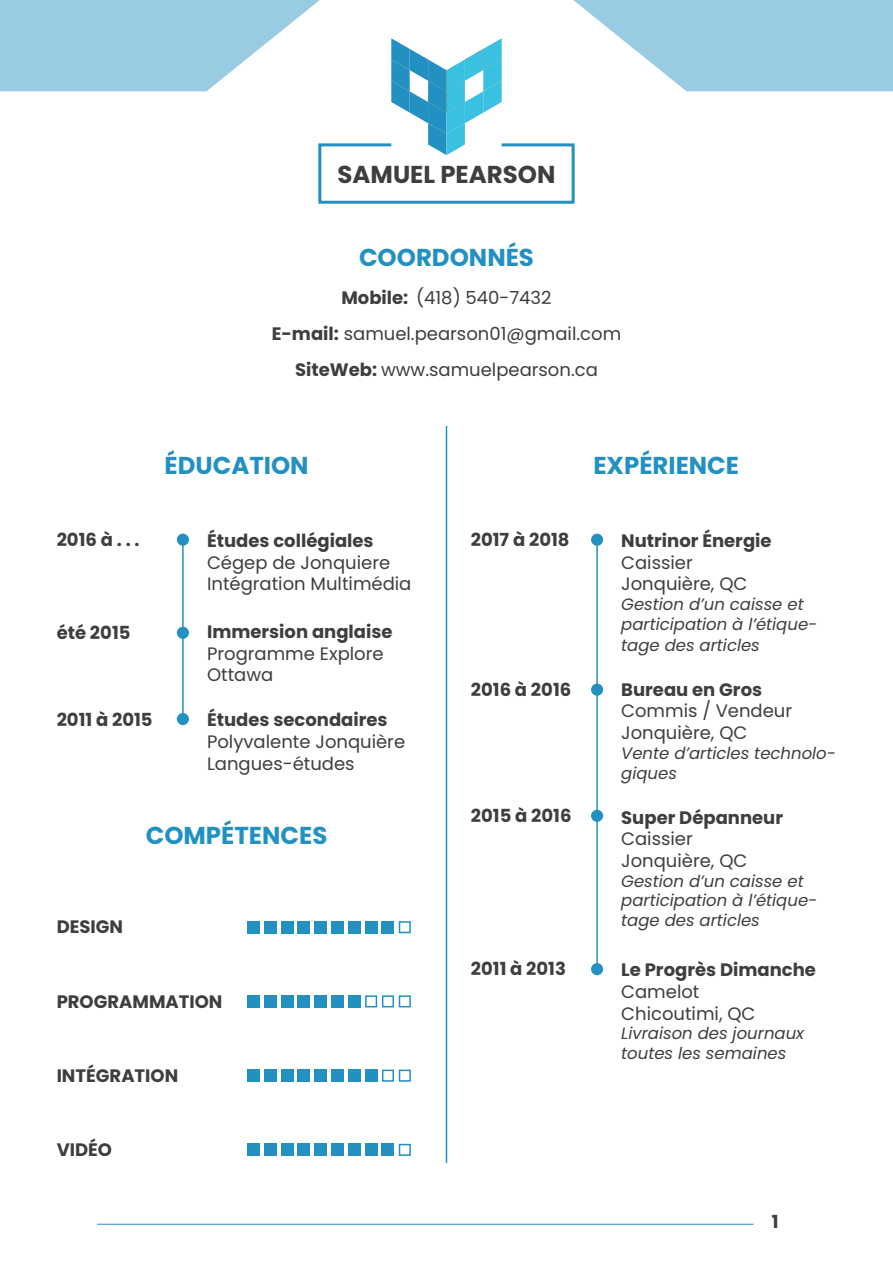
<style>
.page{position:relative;width:893px;height:1263px;background:#fff}
.page>*{position:absolute;margin:0;border:0;box-sizing:border-box;transform-origin:0 0}
.t1{font:700 24.45px "Poppins";color:#2291c1}
.t2{font:700 24.45px "Poppins";color:#3e3e3f}
.t3{font:18px/21.6px "Poppins";color:#3e3e3f}
.t4{font:700 18px "Poppins";color:#3e3e3f}
.t5{font:italic 16.5px/19.8px "Poppins";color:#3e3e3f}
.s1{font-weight:700}
</style>
<div class="page">
<hr style="left:182px;top:540px;width:2px;height:179px;background:#2291c1">
<hr style="left:446px;top:426px;width:1px;height:737px;background:#2291c1">
<hr style="left:97px;top:1224px;width:656px;height:1px;background:#2291c1">
<div style="left:177px;top:534px;width:12px;height:12px;background:#2291c1;border-radius:50%"></div>
<div style="left:177px;top:713px;width:12px;height:12px;background:#2291c1;border-radius:50%"></div>
<div style="left:177px;top:627px;width:12px;height:12px;background:#2291c1;border-radius:50%"></div>
<svg style="left:0;top:0;width:893px;height:204px"></svg>
<hr style="left:596px;top:540px;width:2px;height:435px;background:#2291c1">
<div style="left:591px;top:534px;width:12px;height:12px;background:#2291c1;border-radius:50%"></div>
<div style="left:591px;top:810px;width:12px;height:12px;background:#2291c1;border-radius:50%"></div>
<div style="left:591px;top:684px;width:12px;height:12px;background:#2291c1;border-radius:50%"></div>
<div style="left:591px;top:963px;width:12px;height:12px;background:#2291c1;border-radius:50%"></div>
<div style="left:247px;top:921px;width:13px;height:13px;background:#2291c1"></div>
<div style="left:264px;top:921px;width:13px;height:13px;background:#2291c1"></div>
<div style="left:281px;top:921px;width:12px;height:13px;background:#2291c1"></div>
<div style="left:297px;top:921px;width:13px;height:13px;background:#2291c1"></div>
<div style="left:314px;top:921px;width:13px;height:13px;background:#2291c1"></div>
<div style="left:331px;top:921px;width:13px;height:13px;background:#2291c1"></div>
<div style="left:348px;top:921px;width:13px;height:13px;background:#2291c1"></div>
<div style="left:365px;top:921px;width:13px;height:13px;background:#2291c1"></div>
<div style="left:382px;top:921px;width:12px;height:13px;background:#2291c1"></div>
<div style="left:399px;top:921px;width:12px;height:12px;border:2px solid #2291c1"></div>
<div style="left:399px;top:995px;width:12px;height:12px;border:2px solid #2291c1"></div>
<div style="left:382px;top:995px;width:12px;height:12px;border:2px solid #2291c1"></div>
<div style="left:399px;top:1069px;width:12px;height:13px;border:2px solid #2291c1"></div>
<div style="left:399px;top:1144px;width:12px;height:12px;border:2px solid #2291c1"></div>
<div style="left:382px;top:1069px;width:12px;height:13px;border:2px solid #2291c1"></div>
<div style="left:365px;top:995px;width:12px;height:12px;border:2px solid #2291c1"></div>
<div style="left:247px;top:995px;width:13px;height:13px;background:#2291c1"></div>
<div style="left:264px;top:995px;width:13px;height:13px;background:#2291c1"></div>
<div style="left:281px;top:995px;width:12px;height:13px;background:#2291c1"></div>
<div style="left:297px;top:995px;width:13px;height:13px;background:#2291c1"></div>
<div style="left:314px;top:995px;width:13px;height:13px;background:#2291c1"></div>
<div style="left:331px;top:995px;width:13px;height:13px;background:#2291c1"></div>
<div style="left:348px;top:995px;width:13px;height:13px;background:#2291c1"></div>
<div style="left:247px;top:1069px;width:13px;height:13px;background:#2291c1"></div>
<div style="left:264px;top:1069px;width:13px;height:13px;background:#2291c1"></div>
<div style="left:281px;top:1069px;width:12px;height:13px;background:#2291c1"></div>
<div style="left:297px;top:1069px;width:13px;height:13px;background:#2291c1"></div>
<div style="left:314px;top:1069px;width:13px;height:13px;background:#2291c1"></div>
<div style="left:331px;top:1069px;width:13px;height:13px;background:#2291c1"></div>
<div style="left:348px;top:1069px;width:13px;height:13px;background:#2291c1"></div>
<div style="left:365px;top:1069px;width:13px;height:13px;background:#2291c1"></div>
<div style="left:247px;top:1143px;width:13px;height:13px;background:#2291c1"></div>
<div style="left:264px;top:1143px;width:13px;height:13px;background:#2291c1"></div>
<div style="left:281px;top:1143px;width:12px;height:13px;background:#2291c1"></div>
<div style="left:297px;top:1143px;width:13px;height:13px;background:#2291c1"></div>
<div style="left:314px;top:1143px;width:13px;height:13px;background:#2291c1"></div>
<div style="left:331px;top:1143px;width:13px;height:13px;background:#2291c1"></div>
<div style="left:348px;top:1143px;width:13px;height:13px;background:#2291c1"></div>
<div style="left:365px;top:1143px;width:13px;height:13px;background:#2291c1"></div>
<div style="left:382px;top:1143px;width:12px;height:13px;background:#2291c1"></div>
<h1 class="t2" style="left:338px;top:161px;width:219px">SAMUEL PEARSON</h1>
<h1 class="t1" style="left:359px;top:243px;width:176px">COORDONNÉS</h1>
<p class="t3" style="left:272px;top:280px;width:351px;line-height:36px;text-align:center"><span class="s1">Mobile:</span> (418) 540-7432<br><span class="s1">E-mail:</span> samuel.pearson01@gmail.com<br><span class="s1">SiteWeb:</span> www.samuelpearson.ca</p>
<h1 class="t1" style="left:164px;top:452px;width:146px">ÉDUCATION</h1>
<p class="t4" style="left:57px;top:529px;width:84px">2016 à . . .</p>
<p class="t4" style="left:207px;top:530px;width:168px">Études collégiales</p>
<p class="t3" style="left:207px;top:551px;width:206px">Cégep de Jonquiere<br>Intégration Multimédia</p>
<p class="t4" style="left:57px;top:622px;width:75px">été 2015</p>
<p class="t4" style="left:207px;top:621px;width:187px">Immersion anglaise</p>
<p class="t3" style="left:207px;top:643px;width:178px">Programme Explore<br>Ottawa</p>
<p class="t4" style="left:57px;top:710px;width:97px">2011 à 2015</p>
<p class="t4" style="left:207px;top:710px;width:182px">Études secondaires</p>
<p class="t3" style="left:207px;top:731px;width:200px">Polyvalente Jonquière<br>Langues-études</p>
<h1 class="t1" style="left:146px;top:821px;width:183px">COMPÉTENCES</h1>
<p class="t4" style="left:57px;top:917px;width:68px">DESIGN</p>
<p class="t4" style="left:57px;top:991px;width:167px">PROGRAMMATION</p>
<p class="t4" style="left:57px;top:1065px;width:123px">INTÉGRATION</p>
<p class="t4" style="left:57px;top:1139px;width:57px">VIDÉO</p>
<h1 class="t1" style="left:593px;top:452px;width:147px">EXPÉRIENCE</h1>
<p class="t4" style="left:471px;top:529px;width:100px">2017 à 2018</p>
<p class="t4" style="left:621px;top:530px;width:152px">Nutrinor Énergie</p>
<p class="t3" style="left:621px;top:551px;width:128px">Caissier<br>Jonquière, QC</p>
<p class="t5" style="left:621px;top:594px;width:198px">Gestion d’un caisse et participation à l’étique-</p>
<p class="t5" style="left:621px;top:636px;width:140px">tage des articles</p>
<p class="t4" style="left:471px;top:679px;width:102px">2016 à 2016</p>
<p class="t4" style="left:621px;top:679px;width:142px">Bureau en Gros</p>
<p class="t3" style="left:621px;top:700px;width:172px">Commis / Vendeur<br>Jonquière, QC</p>
<p class="t5" style="left:621px;top:743px;width:216px">Vente d’articles technolo&shy;giques</p>
<p class="t4" style="left:471px;top:805px;width:102px">2015 à 2016</p>
<p class="t4" style="left:621px;top:807px;width:163px">Super Dépanneur</p>
<p class="t3" style="left:621px;top:828px;width:128px">Caissier<br>Jonquière, QC</p>
<p class="t5" style="left:621px;top:871px;width:198px">Gestion d’un caisse et participation à l’étique&shy;tage des articles</p>
<p class="t4" style="left:471px;top:958px;width:97px">2011 à 2013</p>
<p class="t4" style="left:621px;top:960px;width:196px">Le Progrès Dimanche</p>
<p class="t3" style="left:621px;top:981px;width:136px">Camelot<br>Chicoutimi, QC</p>
<p class="t5" style="left:621px;top:1024px;width:184px">Livraison des journaux toutes les semaines</p>
<p class="t4" style="left:772px;top:1211px;width:8px">1</p>
</div>
